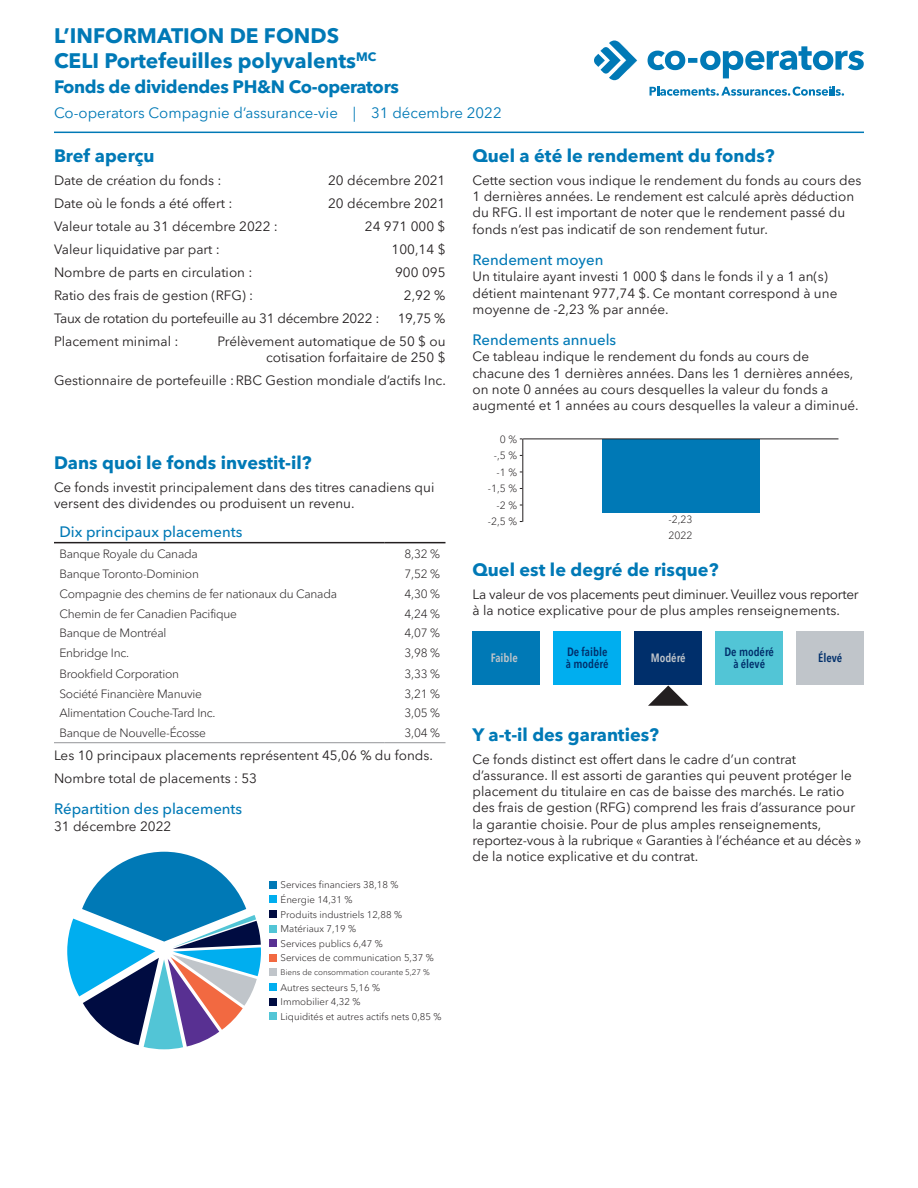
<style>
.page{position:relative;width:918px;height:1188px;background:#fff}
.page>*{position:absolute;margin:0;border:0;box-sizing:border-box;transform-origin:0 0}
.t1{font:700 21px/25.2px "Avenir Next LT Pro";color:#0079b6}
.Section_Title{font:700 18px "Avenir Next LT Pro";color:#0079b6}
.Section_Title-2{font:700 18px "Avenir Next LT Pro";letter-spacing:-.02em;color:#0079b6}
.Subtitle{font:500 15px "Avenir Next LT Pro";color:#0079b6}
.t2{font:15px "Avenir Next LT Pro";color:#0079b6}
.Body{font:13.5px/16.2px "Avenir Next LT Pro";color:#231f20}
.Body-2{font:13.5px/16.2px "Avenir Next LT Pro";letter-spacing:-.02em;color:#231f20}
.t3{font:300 12px "Avenir Next LT Pro";letter-spacing:-.02em;color:#231f20}
.t4{font:600 condensed 12px/12px "Avenir Next LT Pro";color:#002f6b}
.t5{font:600 condensed 12px "Avenir Next LT Pro";color:#c0c5ca}
.t6{font:300 10.5px "Avenir Next LT Pro";color:#231f20}
.t7{font:300 9.75px/14.5px "Avenir Next LT Pro";color:#231f20}
.t8{font:300 8.1px "Avenir Next LT Pro";color:#231f20}
</style>
<div class="page">
<hr style="left:54px;top:132px;width:810px;height:1px;background:#0079b6">
<hr style="left:54px;top:542px;width:331px;height:1px;background:#231f20">
<hr style="left:385px;top:542px;width:61px;height:1px;background:#231f20">
<hr style="left:54px;top:742px;width:331px;height:1px;background:#939598">
<hr style="left:385px;top:742px;width:61px;height:1px;background:#939598">
<div style="left:270px;top:881px;width:7px;height:7px;background:#0079b6"></div>
<div style="left:270px;top:896px;width:7px;height:7px;background:#00aeef"></div>
<div style="left:270px;top:910px;width:7px;height:8px;background:#000c41"></div>
<div style="left:270px;top:925px;width:7px;height:7px;background:#52c5d6"></div>
<div style="left:270px;top:940px;width:7px;height:7px;background:#583092"></div>
<div style="left:270px;top:954px;width:7px;height:7px;background:#f26941"></div>
<div style="left:270px;top:969px;width:7px;height:7px;background:#c0c5ca"></div>
<div style="left:270px;top:983px;width:7px;height:8px;background:#00aeef"></div>
<div style="left:270px;top:998px;width:7px;height:7px;background:#000c41"></div>
<div style="left:270px;top:1013px;width:7px;height:7px;background:#52c5d6"></div>
<svg style="left:67px;top:852px;width:194px;height:197px"></svg>
<div style="left:602px;top:439px;width:158px;height:74px;background:#0079b6"></div>
<hr style="left:523px;top:439px;width:315px;height:1px;background:#231f20">
<hr style="left:522px;top:439px;width:1px;height:83px;background:#231f20">
<svg style="left:648px;top:685px;width:40px;height:21px"></svg>
<div style="left:472px;top:631px;width:68px;height:54px;background:#0079b6"></div>
<div style="left:554px;top:631px;width:67px;height:54px;background:#00aeef"></div>
<div style="left:715px;top:631px;width:68px;height:54px;background:#52c5d6"></div>
<div style="left:634px;top:631px;width:68px;height:54px;background:#002f6b"></div>
<div style="left:796px;top:631px;width:68px;height:54px;background:#c0c5ca"></div>
<svg style="left:650px;top:86px;width:194px;height:10px"></svg>
<svg style="left:594px;top:41px;width:43px;height:39px"></svg>
<svg style="left:648px;top:46px;width:216px;height:32px"></svg>
<h1 class="t1" style="left:54px;top:23px;width:324px">L’INFORMATION DE FONDS<br>CELI Portefeuilles polyvalents<sup>MC</sup></h1>
<h1 class="Section_Title-2" style="left:54px;top:76px;width:346px">Fonds de dividendes PH&amp;N Co‑operators</h1>
<p class="t2" style="left:54px;top:104px;width:449px">Co‑operators Compagnie d’assurance-vie | 31 décembre 2022</p>
<h2 class="Section_Title" style="left:54px;top:145px;width:102px">Bref aperçu</h2>
<p class="Body" style="left:54px;top:172px;width:169px">Date de création du fonds :</p>
<p class="Body" style="left:328px;top:172px;width:119px">20 décembre 2021</p>
<p class="Body" style="left:54px;top:195px;width:180px">Date où le fonds a été offert :</p>
<p class="Body" style="left:328px;top:195px;width:119px">20 décembre 2021</p>
<p class="Body" style="left:54px;top:218px;width:225px">Valeur totale au 31 décembre 2022 :</p>
<p class="Body" style="left:365px;top:218px;width:82px">24 971 000 $</p>
<p class="Body" style="left:54px;top:241px;width:168px">Valeur liquidative par part :</p>
<p class="Body" style="left:392px;top:241px;width:55px">100,14 $</p>
<p class="Body" style="left:54px;top:264px;width:200px">Nombre de parts en circulation :</p>
<p class="Body" style="left:395px;top:264px;width:52px">900 095</p>
<p class="Body" style="left:54px;top:287px;width:201px">Ratio des frais de gestion (RFG) :</p>
<p class="Body" style="left:404px;top:287px;width:43px">2,92 %</p>
<p class="Body-2" style="left:54px;top:310px;width:327px">Taux de rotation du portefeuille au 31 décembre 2022 :</p>
<p class="Body" style="left:398px;top:310px;width:49px">19,75 %</p>
<p class="Body" style="left:54px;top:333px;width:126px">Placement minimal :</p>
<p class="Body" style="left:218px;top:333px;width:229px;text-align:right">Prélèvement automatique de 50 $ ou cotisation forfaitaire de 250 $</p>
<p class="Body" style="left:54px;top:372px;width:393px">Gestionnaire de portefeuille :RBC Gestion mondiale d’actifs Inc.</p>
<h2 class="Section_Title" style="left:472px;top:145px;width:304px">Quel a été le rendement du fonds?</h2>
<p class="Body" style="left:472px;top:172px;width:390px">Cette section vous indique le rendement du fonds au cours des 1 dernières années. Le rendement est calculé après déduction du RFG. Il est important de noter que le rendement passé du fonds n’est pas indicatif de son rendement futur.</p>
<h3 class="Subtitle" style="left:472px;top:251px;width:132px">Rendement moyen</h3>
<p class="Body" style="left:472px;top:269px;width:366px">Un titulaire ayant investi 1 000 $ dans le fonds il y a 1 an(s) détient maintenant 977,74 $. Ce montant correspond à une moyenne de -2,23 % par année.</p>
<h3 class="Subtitle" style="left:472px;top:331px;width:145px">Rendements annuels</h3>
<p class="Body" style="left:472px;top:349px;width:388px">Ce tableau indique le rendement du fonds au cours de chacune des 1 dernières années. Dans les 1 dernières années, on note 0 années au cours desquelles la valeur du fonds a augmenté et 1 années au cours desquelles la valeur a diminué.</p>
<h2 class="Section_Title" style="left:54px;top:451px;width:259px">Dans quoi le fonds investit-il?</h2>
<p class="Body" style="left:54px;top:479px;width:382px">Ce fonds investit principalement dans des titres canadiens qui versent des dividendes ou produisent un revenu.</p>
<p class="Subtitle" style="left:59px;top:523px;width:184px">Dix principaux placements</p>
<p class="t3" style="left:59px;top:547px;width:140px">Banque Royale du Canada</p>
<p class="t3" style="left:405px;top:547px;width:37px">8,32 %</p>
<p class="t3" style="left:59px;top:566px;width:141px">Banque Toronto-Dominion</p>
<p class="t3" style="left:405px;top:566px;width:37px">7,52 %</p>
<p class="t3" style="left:59px;top:586px;width:279px">Compagnie des chemins de fer nationaux du Canada</p>
<p class="t3" style="left:405px;top:586px;width:37px">4,30 %</p>
<p class="t3" style="left:59px;top:606px;width:179px">Chemin de fer Canadien Pacifique</p>
<p class="t3" style="left:405px;top:606px;width:37px">4,24 %</p>
<p class="t3" style="left:59px;top:626px;width:109px">Banque de Montréal</p>
<p class="t3" style="left:405px;top:626px;width:37px">4,07 %</p>
<p class="t3" style="left:59px;top:646px;width:71px">Enbridge Inc.</p>
<p class="t3" style="left:405px;top:646px;width:37px">3,98 %</p>
<p class="t3" style="left:59px;top:666px;width:121px">Brookfield Corporation</p>
<p class="t3" style="left:405px;top:666px;width:37px">3,33 %</p>
<p class="t3" style="left:59px;top:686px;width:144px">Société Financière Manuvie</p>
<p class="t3" style="left:405px;top:686px;width:37px">3,21 %</p>
<p class="t3" style="left:59px;top:706px;width:158px">Alimentation Couche-Tard Inc.</p>
<p class="t3" style="left:405px;top:706px;width:37px">3,05 %</p>
<p class="t3" style="left:59px;top:726px;width:148px">Banque de Nouvelle-Écosse</p>
<p class="t3" style="left:405px;top:726px;width:37px">3,04 %</p>
<p class="Body" style="left:54px;top:747px;width:380px">Les 10 principaux placements représentent 45,06 % du fonds.</p>
<p class="Body" style="left:54px;top:770px;width:205px">Nombre total de placements : 53</p>
<h3 class="Subtitle" style="left:54px;top:800px;width:190px">Répartition des placements</h3>
<p class="Body" style="left:54px;top:818px;width:119px">31 décembre 2022</p>
<p class="t7" style="left:281px;top:878px;width:155px">Services financiers 38,18 %<br>Énergie 14,31 %<br>Produits industriels 12,88 %<br>Matériaux 7,19 %<br>Services publics 6,47 %<br>Services de communication 5,37 %</p>
<p class="t8" style="left:281px;top:968px;width:151px">Biens de consommation courante 5,27 %</p>
<p class="t7" style="left:281px;top:980px;width:163px">Autres secteurs 5,16 %<br>Immobilier 4,32 %<br>Liquidités et autres actifs nets 0,85 %</p>
<p class="t6" style="left:500px;top:433px;width:19px">0 %</p>
<p class="t6" style="left:494px;top:449px;width:25px">-,5 %</p>
<p class="t6" style="left:496px;top:466px;width:22px">-1 %</p>
<p class="t6" style="left:488px;top:482px;width:31px">-1,5 %</p>
<p class="t6" style="left:496px;top:499px;width:22px">-2 %</p>
<p class="t6" style="left:669px;top:513px;width:26px">-2,23</p>
<h2 class="Section_Title" style="left:472px;top:559px;width:248px">Quel est le degré de risque?</h2>
<p class="Body-2" style="left:472px;top:586px;width:388px">La valeur de vos placements peut diminuer. Veuillez vous reporter à la notice explicative pour de plus amples renseignements.</p>
<p class="t5" style="left:491px;top:651px;width:29px">Faible</p>
<p class="t4" style="left:566px;top:646px;width:44px">De faible à modéré</p>
<p class="t4" style="left:724px;top:646px;width:51px;text-align:center">De modéré à élevé</p>
<p class="t6" style="left:488px;top:516px;width:31px">-2,5 %</p>
<p class="t6" style="left:669px;top:529px;width:26px">2022</p>
<p class="t5" style="left:651px;top:651px;width:36px">Modéré</p>
<p class="t4" style="left:818px;top:652px;width:26px">Élevé</p>
<h2 class="Section_Title" style="left:472px;top:724px;width:188px">Y a-t-il des garanties?</h2>
<p class="Body" style="left:472px;top:751px;width:390px">Ce fonds distinct est offert dans le cadre d’un contrat d’assurance. Il est assorti de garanties qui peuvent protéger le placement du titulaire en cas de baisse des marchés. Le ratio des frais de gestion (RFG) comprend les frais d’assurance pour la garantie choisie. Pour de plus amples renseignements, reportez-vous à la rubrique « Garanties à l’échéance et au décès » de la notice explicative et du contrat.</p>
</div>
